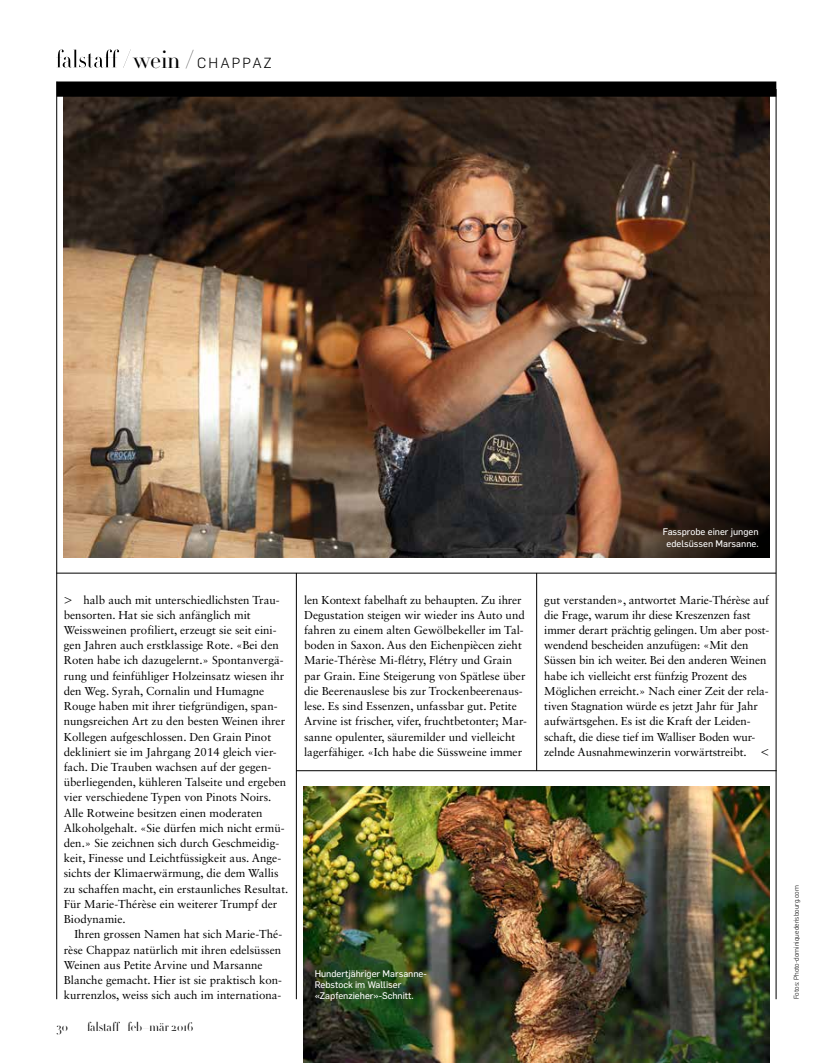
<style>
.page{position:relative;width:826px;height:1063px;background:#fff}
.page>*{position:absolute;margin:0;border:0;box-sizing:border-box;transform-origin:0 0}
.t1{font:300 15px "Flama";color:#000}
.t2{font:300 14.38px "Flama";letter-spacing:.15em;color:#000}
.t3{font:300 12.5px "HTF Didot L96";letter-spacing:.01em;color:#000}
.t4{font:11.5px/15.2px "Sabon LT Std";color:#000}
.t5{font:9.38px/11.2px "Flama Basic";color:#fff}
.t6{font:300 6.88px "Flama";color:#000}
.s1{font-family:"HTF Didot L24";font-size:24px}
.s2{font-family:"Flama";font-weight:300;font-size:15px}
</style>
<div class="page">
<img style="left:304px;top:786px;width:465px;height:277px">
<img style="left:64px;top:97px;width:705px;height:460px">
<hr style="left:56px;top:81px;width:1px;height:918px;background:#000">
<svg style="left:56px;top:49px;width:75px;height:19px"></svg>
<div style="left:57px;top:81px;width:719px;height:16px;background:#000"></div>
<hr style="left:296px;top:573px;width:1px;height:426px;background:#000">
<hr style="left:536px;top:573px;width:1px;height:198px;background:#000">
<hr style="left:296px;top:770px;width:480px;height:1px;background:#000">
<hr style="left:775px;top:89px;width:1px;height:910px;background:#000">
<hr style="left:56px;top:573px;width:720px;height:1px;background:#000">
<p class="t2" style="left:134px;top:53px;width:140px"><span class="s1">wein/</span> CHAPPAZ</p>
<p class="t5" style="left:662px;top:526px;width:97px;text-align:center">Fassprobe einer jungen edelsüssen Marsanne.</p>
<p class="t4" style="left:64px;top:592px;width:226px;text-indent:20px">halb auch mit unterschiedlichsten Trau&shy;bensorten. Hat sie sich anfänglich mit Weissweinen profiliert, erzeugt sie seit eini&shy;gen Jahren auch erstklassige Rote. «Bei den Roten habe ich dazugelernt.» Spontanvergä&shy;rung und feinfühliger Holzeinsatz wiesen ihr den Weg. Syrah, Cornalin und Humagne Rouge haben mit ihrer tiefgründigen, span&shy;nungsreichen Art zu den besten Weinen ihrer Kollegen aufgeschlossen. Den Grain Pinot dekliniert sie im Jahrgang 2014 gleich vier&shy;fach. Die Trauben wachsen auf der gegen&shy;überliegenden, kühleren Talseite und ergeben vier verschiedene Typen von Pinots Noirs.<br>Alle Rotweine besitzen einen moderaten Alkoholgehalt. «Sie dürfen mich nicht ermü&shy;den.» Sie zeichnen sich durch Geschmeidig&shy;keit, Finesse und Leichtfüssigkeit aus. Ange&shy;sichts der Klimaerwärmung, die dem Wallis zu schaffen macht, ein erstaunliches Resultat.<br>Für Marie-Thérèse ein weiterer Trumpf der Biodynamie.</p>
<p class="t4" style="left:64px;top:927px;width:220px;text-indent:11px">Ihren grossen Namen hat sich Marie-Thé&shy;rèse Chappaz natürlich mit ihren edelsüssen Weinen aus Petite Arvine und Marsanne Blanche gemacht. Hier ist sie praktisch kon&shy;kurrenzlos, weiss sich auch im internationa-</p>
<h1 class="t1" style="left:64px;top:589px;width:10px">&gt;</h1>
<p class="t3" style="left:57px;top:1018px;width:13px">30</p>
<p class="t3" style="left:87px;top:1018px;width:108px">falstaff feb–mär 2016</p>
<p class="t4" style="left:304px;top:592px;width:224px">len Kontext fabelhaft zu behaupten. Zu ihrer Degustation steigen wir wieder ins Auto und fahren zu einem alten Gewölbekeller im Tal&shy;boden in Saxon. Aus den Eichenpiècen zieht Marie-Thérèse Mi-flétry, Flétry und Grain par Grain. Eine Steigerung von Spätlese über die Beerenauslese bis zur Trockenbeerenaus&shy;lese. Es sind Essenzen, unfassbar gut. Petite Arvine ist frischer, vifer, fruchtbetonter; Mar&shy;sanne opulenter, säuremilder und vielleicht lagerfähiger. «Ich habe die Süssweine immer</p>
<p class="t5" style="left:315px;top:967px;width:114px">Hundertjähriger Marsanne-<br>Rebstock im Walliser «Zapfenzieher»-Schnitt.</p>
<p class="t4" style="left:544px;top:592px;width:226px">gut verstanden», antwortet Marie-Thérèse auf die Frage, warum ihr diese Kreszenzen fast immer derart prächtig gelingen. Um aber post&shy;wendend bescheiden anzufügen: «Mit den Süssen bin ich weiter. Bei den anderen Weinen habe ich vielleicht erst fünfzig Prozent des Möglichen erreicht.» Nach einer Zeit der rela&shy;tiven Stagnation würde es jetzt Jahr für Jahr aufwärtsgehen. Es ist die Kraft der Leiden&shy;schaft, die diese tief im Walliser Boden wur&shy;zelnde Ausnahmewinzerin vorwärtstreibt. <span class="s2">&lt;</span></p>
<p class="t6" style="left:792px;top:999px;width:115px;rotate:-90deg">Fotos: Photo-dominiquederisbourg.com</p>
</div>
